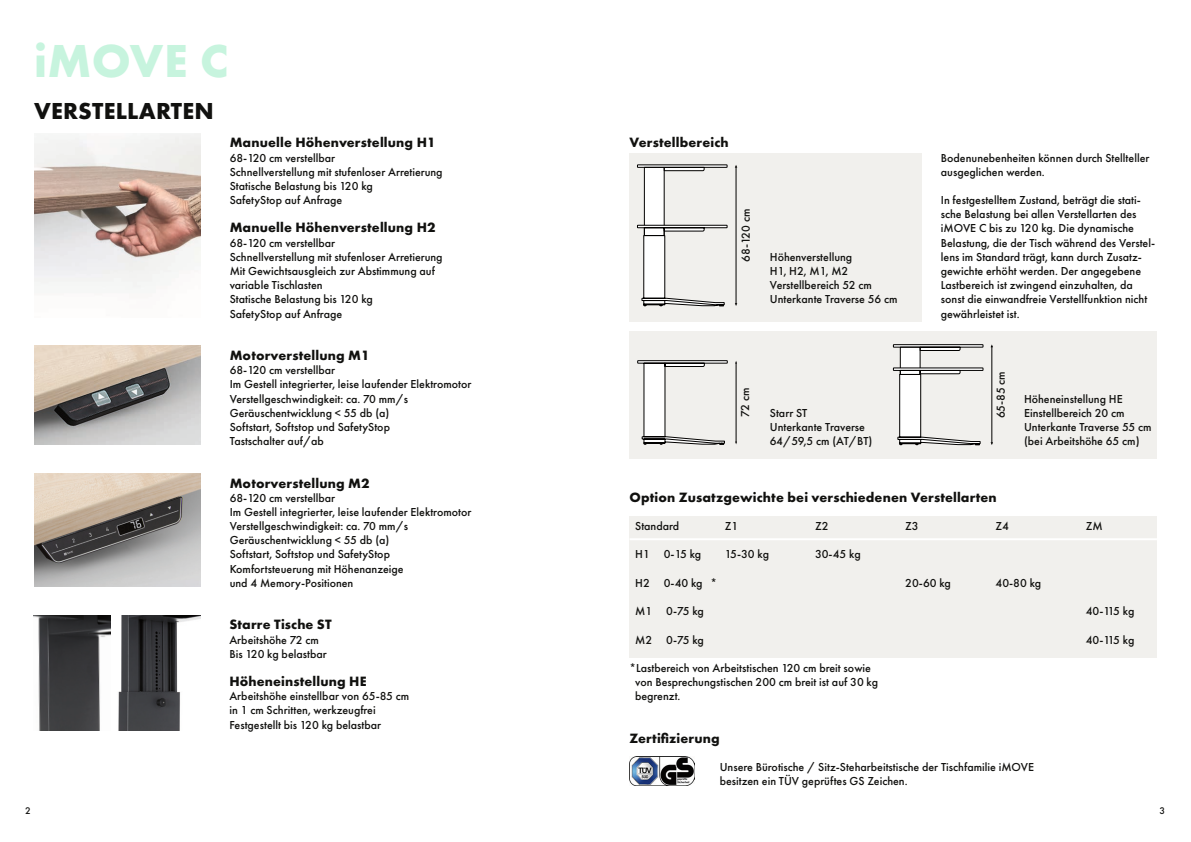
<style>
.page{position:relative;width:1191px;height:842px;background:#fff}
.page>*{position:absolute;margin:0;border:0;box-sizing:border-box;transform-origin:0 0}
.t1{font:700 48px "Futura PT";letter-spacing:.01em;color:#c7f4de}
.t2{font:700 24px "Futura PT";letter-spacing:.01em;color:#11110f}
.t3{font:700 14px "Futura PT";letter-spacing:.01em;color:#11110f}
.t4{font:500 12px/14.2px "Futura PT";color:#11110f}
.t5{font:500 10px "Futura PT";color:#11110f}
</style>
<div class="page">
<img style="left:34px;top:133px;width:166px;height:155px">
<img style="left:34px;top:473px;width:166px;height:114px">
<img style="left:34px;top:346px;width:166px;height:98px">
<img style="left:34px;top:615px;width:166px;height:115px">
<div style="left:629px;top:332px;width:528px;height:127px;background:#f1f0ed"></div>
<svg style="left:637px;top:360px;width:90px;height:85px"></svg>
<svg style="left:893px;top:344px;width:90px;height:101px"></svg>
<hr style="left:736px;top:363px;width:1px;height:79px;background:#020100">
<hr style="left:991px;top:347px;width:1px;height:96px;background:#020100">
<div style="left:629px;top:154px;width:292px;height:168px;background:#f1f0ed"></div>
<svg style="left:637px;top:165px;width:90px;height:141px"></svg>
<hr style="left:736px;top:167px;width:1px;height:137px;background:#020100">
<img style="left:629px;top:757px;width:66px;height:28px">
<div style="left:629px;top:516px;width:528px;height:142px;background:#f1f0ed"></div>
<hr style="left:629px;top:538px;width:528px;height:2px;background:#fff">
<h1 class="t1" style="left:34px;top:30px;width:196px">iMOVE C</h1>
<h2 class="t2" style="left:34px;top:96px;width:181px">VERSTELLARTEN</h2>
<p class="t3" style="left:230px;top:134px;width:207px">Manuelle Höhenverstellung H1</p>
<p class="t4" style="left:230px;top:150px;width:214px">68-120 cm verstellbar<br>Schnellverstellung mit stufenloser Arretierung<br>Statische Belastung bis 120 kg<br>SafetyStop auf Anfrage</p>
<p class="t4" style="left:230px;top:236px;width:214px">68-120 cm verstellbar<br>Schnellverstellung mit stufenloser Arretierung<br>Mit Gewichtsausgleich zur Abstimmung auf variable Tischlasten<br>Statische Belastung bis 120 kg<br>SafetyStop auf Anfrage</p>
<p class="t3" style="left:230px;top:219px;width:207px">Manuelle Höhenverstellung H2</p>
<p class="t3" style="left:230px;top:346px;width:141px">Motorverstellung M1</p>
<p class="t4" style="left:230px;top:363px;width:243px">68-120 cm verstellbar<br>Im Gestell integrierter, leise laufender Elektromotor Verstellgeschwindigkeit: ca. 70 mm/s Geräuschentwicklung &lt; 55 db (a)<br>Softstart, Softstop und SafetyStop<br>Tastschalter auf/ab</p>
<p class="t3" style="left:230px;top:474px;width:141px">Motorverstellung M2</p>
<p class="t4" style="left:230px;top:491px;width:243px">68-120 cm verstellbar<br>Im Gestell integrierter, leise laufender Elektromotor Verstellgeschwindigkeit: ca. 70 mm/s Geräuschentwicklung &lt; 55 db (a)<br>Softstart, Softstop und SafetyStop Komfortsteuerung mit Höhenanzeige<br>und 4 Memory-Positionen</p>
<p class="t3" style="left:229px;top:616px;width:104px">Starre Tische ST</p>
<p class="t4" style="left:229px;top:632px;width:99px">Arbeitshöhe 72 cm<br>Bis 120 kg belastbar</p>
<p class="t4" style="left:229px;top:689px;width:181px">Arbeitshöhe einstellbar von 65-85 cm in 1 cm Schritten, werkzeugfrei<br>Festgestellt bis 120 kg belastbar</p>
<p class="t3" style="left:229px;top:672px;width:139px">Höheneinstellung HE</p>
<p class="t3" style="left:629px;top:134px;width:101px">Verstellbereich</p>
<p class="t4" style="left:739px;top:262px;width:54px;rotate:-90deg">68-120 cm</p>
<p class="t4" style="left:770px;top:250px;width:129px">Höhenverstellung<br>H1, H2, M1, M2<br>Verstellbereich 52 cm<br>Unterkante Traverse 56 cm</p>
<p class="t4" style="left:941px;top:150px;width:210px">Bodenunebenheiten können durch Stellteller ausgeglichen werden.</p>
<p class="t4" style="left:941px;top:193px;width:216px">In festgestelltem Zustand, beträgt die stati&shy;sche Belastung bei allen Verstellarten des iMOVE C bis zu 120 kg. Die dynamische Belastung, die der Tisch während des Verstel&shy;lens im Standard trägt, kann durch Zusatz&shy;gewichte erhöht werden. Der angegebene Lastbereich ist zwingend einzuhalten, da sonst die einwandfreie Verstellfunktion nicht gewährleistet ist.</p>
<p class="t4" style="left:993px;top:418px;width:49px;rotate:-90deg">65-85 cm</p>
<p class="t4" style="left:738px;top:417px;width:31px;rotate:-90deg">72 cm</p>
<p class="t4" style="left:1024px;top:391px;width:129px">Höheneinstellung HE<br>Einstellbereich 20 cm<br>Unterkante Traverse 55 cm (bei Arbeitshöhe 65 cm)</p>
<p class="t4" style="left:770px;top:406px;width:104px">Starr ST<br>Unterkante Traverse<br>64/59,5 cm (AT/BT)</p>
<p class="t3" style="left:629px;top:488px;width:369px">Option Zusatzgewichte bei verschiedenen Verstellarten</p>
<p class="t4" style="left:635px;top:519px;width:45px">Standard</p>
<p class="t4" style="left:635px;top:547px;width:68px">H1 0-15 kg</p>
<p class="t4" style="left:635px;top:576px;width:69px">H2 0-40 kg</p>
<p class="t4" style="left:635px;top:604px;width:70px">M1 0-75 kg</p>
<p class="t4" style="left:635px;top:632px;width:70px">M2 0-75 kg</p>
<p class="t4" style="left:710px;top:576px;width:8px">*</p>
<p class="t4" style="left:724px;top:519px;width:15px">Z1</p>
<p class="t4" style="left:724px;top:547px;width:46px">15-30 kg</p>
<p class="t4" style="left:815px;top:519px;width:15px">Z2</p>
<p class="t4" style="left:815px;top:547px;width:47px">30-45 kg</p>
<p class="t4" style="left:635px;top:661px;width:244px;text-indent:-6px">*Lastbereich von Arbeitstischen 120 cm breit sowie von Besprechungstischen 200 cm breit ist auf 30 kg begrenzt.</p>
<p class="t3" style="left:629px;top:729px;width:92px">Zertifizierung</p>
<p class="t4" style="left:905px;top:519px;width:15px">Z3</p>
<p class="t4" style="left:905px;top:576px;width:47px">20-60 kg</p>
<p class="t4" style="left:995px;top:519px;width:15px">Z4</p>
<p class="t4" style="left:995px;top:576px;width:47px">40-80 kg</p>
<p class="t4" style="left:720px;top:760px;width:316px">Unsere Bürotische / Sitz-Steharbeitstische der Tischfamilie iMOVE besitzen ein TÜV geprüftes GS Zeichen.</p>
<p class="t4" style="left:1085px;top:519px;width:18px">ZM</p>
<p class="t4" style="left:1085px;top:604px;width:50px">40-115 kg</p>
<p class="t4" style="left:1085px;top:632px;width:50px">40-115 kg</p>
<p class="t5" style="left:25px;top:804px;width:7px">2</p>
<p class="t5" style="left:1159px;top:804px;width:7px">3</p>
</div>
